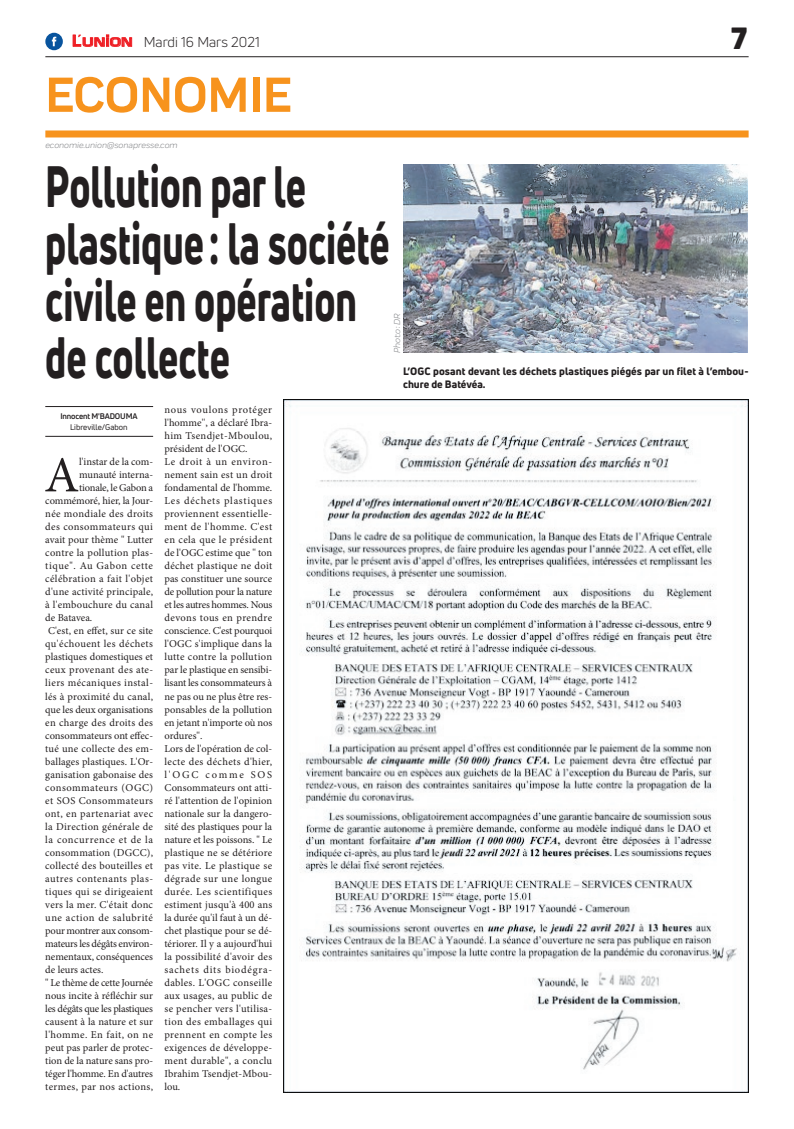
<style>
.page{position:relative;width:794px;height:1129px;background:#fff}
.page>*{position:absolute;margin:0;border:0;box-sizing:border-box;transform-origin:0 0}
.t1{font:800 57px/57px "Uni Neue";color:#231f20;scale:.67 1}
.t2{font:700 51px "Praktika";color:#f7931d}
.t3{font:50.5px "Minion Pro";color:#231f20}
.t4{font:900 30px "Uni Neue";color:#231f20}
.t5{font:14px "Uni Neue";color:#231f20}
.t6{font:10.5px/13px "Minion Pro";letter-spacing:.015em;color:#231f20}
.t7{font:10.5px "Minion Pro";letter-spacing:.035em;color:#231f20}
.t8{font:10.5px "Minion Pro";letter-spacing:-.005em;color:#231f20}
.t9{font:10.5px "Minion Pro";letter-spacing:-.02em;color:#231f20}
.t10{font:800 10.5px/12.6px "Uni Neue";letter-spacing:.005em;color:#231f20}
.t11{font:10.5px "Minion Pro";letter-spacing:.045em;color:#231f20}
.t12{font:10.5px "Minion Pro";letter-spacing:.055em;color:#231f20}
.t13{font:10.5px "Minion Pro";letter-spacing:-.015em;color:#231f20}
.t14{font:10.5px "Minion Pro";letter-spacing:-.01em;color:#231f20}
.t15{font:10.5px "Minion Pro";letter-spacing:.04em;color:#231f20}
.t16{font:10.5px "Minion Pro";letter-spacing:-.03em;color:#231f20}
.t17{font:10.5px "Minion Pro";letter-spacing:.05em;color:#231f20}
.t18{font:italic 9px "Praktika";color:#818386}
.t19{font:700 8px "Uni Neue";letter-spacing:-.02em;color:#231f20}
.t20{font:8px "Uni Neue";color:#231f20}
.s1{font-family:"Eurostile";font-weight:600;font-size:15px;color:#ee1d23}
.s2{font-family:"Eurostile";font-weight:600;font-size:11.4px;color:#ee1d23}
</style>
<div class="page">
<div style="left:45px;top:130px;width:703px;height:7px;background:#f7931d"></div>
<hr style="left:45px;top:56px;width:703px;height:1px;background:#231f20">
<svg style="left:72px;top:34px;width:60px;height:13px"></svg>
<div style="left:45px;top:33px;width:18px;height:17px;background:#08549e;border-radius:50%"></div>
<svg style="left:52px;top:37px;width:4px;height:9px"></svg>
<img style="left:283px;top:400px;width:465px;height:691px">
<hr style="left:45px;top:436px;width:108px;height:1px;background:#231f20">
<hr style="left:45px;top:406px;width:108px;height:1px;background:#231f20">
<img style="left:403px;top:164px;width:344px;height:189px">
<h3 class="t5" style="left:72px;top:33px;width:189px"><span class="s1">L</span><span class="s2">UNION</span> Mardi 16 Mars 2021</h3>
<h2 class="t2" style="left:45px;top:54px;width:248px">ECONOMIE</h2>
<p class="t18" style="left:45px;top:139px;width:134px">economie.union@sonapresse.com</p>
<h3 class="t4" style="left:731px;top:17px;width:18px">7</h3>
<h1 class="t1" style="left:45px;top:157px;width:515px">Pollution par le plastique: la société civile en opération de collecte</h1>
<p class="t19" style="left:61px;top:411px;width:78px">Innocent M'BADOUMA</p>
<p class="t20" style="left:70px;top:422px;width:59px">Libreville/Gabon</p>
<p class="t18" style="left:391px;top:353px;width:41px;rotate:-90deg">Photo : DR</p>
<p class="t10" style="left:403px;top:365px;width:347px">L’OGC posant devant les déchets plastiques piégés par un filet à l’embou&shy;chure de Batévéa.</p>
<p class="t6" style="left:164px;top:403px;width:109px">nous voulons protéger l'homme'', a déclaré Ibra&shy;him Tsendjet-Mboulou, président de l'OGC.<br>Le droit à un environ&shy;nement sain est un droit fondamental de l'homme.<br>Les déchets plastiques proviennent essentielle&shy;ment de l'homme. C'est en cela que le président de l'OGC estime que '' ton déchet plastique ne doit pas constituer une source de pollution pour la nature et les autres hommes. Nous devons tous en prendre conscience. C'est pourquoi l'OGC s'implique dans la lutte contre la pollution par le plastique en sensibi&shy;lisant les consommateurs à ne pas ou ne plus être res&shy;ponsables de la pollution en jetant n'importe où nos ordures''.<br>Lors de l'opération de col&shy;lecte des déchets d'hier, l'OGC comme SOS<br>Consommateurs ont atti&shy;ré l'attention de l'opinion nationale sur la dangero&shy;sité des plastiques pour la nature et les poissons. " Le plastique ne se détériore pas vite. Le plastique se dégrade sur une longue durée. Les scientifiques estiment jusqu'à 400 ans la durée qu'il faut à un dé&shy;chet plastique pour se dé&shy;tériorer. Il y a aujourd'hui la possibilité d'avoir des sachets dits biodégra&shy;dables. L'OGC conseille aux usages, au public de se pencher vers l'utilisa&shy;tion des emballages qui prennent en compte les exigences de développe&shy;ment durable", a conclu<br>Ibrahim Tsendjet-Mbou&shy;lou.</p>
<h3 class="t3" style="left:44px;top:441px;width:36px">A</h3>
<p class="t6" style="left:79px;top:455px;width:75px">l'instar de la com-</p>
<p class="t8" style="left:79px;top:468px;width:75px">munauté interna-</p>
<p class="t9" style="left:79px;top:481px;width:75px">tionale, le Gabon a</p>
<p class="t8" style="left:45px;top:494px;width:109px">commémoré, hier, la Jour-</p>
<p class="t6" style="left:45px;top:507px;width:109px">née mondiale des droits</p>
<p class="t7" style="left:45px;top:520px;width:109px">des consommateurs qui</p>
<p class="t6" style="left:45px;top:533px;width:109px">avait pour thème " Lutter</p>
<p class="t6" style="left:45px;top:546px;width:109px">contre la pollution plas-</p>
<p class="t12" style="left:45px;top:559px;width:109px">tique". Au Gabon cette</p>
<p class="t7" style="left:45px;top:572px;width:109px">célébration a fait l'objet</p>
<p class="t6" style="left:45px;top:585px;width:109px">d'une activité principale,</p>
<p class="t6" style="left:45px;top:598px;width:109px">à l'embouchure du canal</p>
<p class="t6" style="left:45px;top:611px;width:49px">de Batavea.</p>
<p class="t6" style="left:48px;top:624px;width:107px">C'est, en effet, sur ce site</p>
<p class="t15" style="left:45px;top:637px;width:109px">qu'échouent les déchets</p>
<p class="t6" style="left:45px;top:650px;width:109px">plastiques domestiques et</p>
<p class="t6" style="left:45px;top:663px;width:109px">ceux provenant des ate-</p>
<p class="t7" style="left:45px;top:676px;width:109px">liers mécaniques instal-</p>
<p class="t6" style="left:45px;top:689px;width:109px">lés à proximité du canal,</p>
<p class="t8" style="left:45px;top:702px;width:109px">que les deux organisations</p>
<p class="t6" style="left:45px;top:715px;width:109px">en charge des droits des</p>
<p class="t8" style="left:45px;top:728px;width:109px">consommateurs ont effec-</p>
<p class="t6" style="left:45px;top:741px;width:109px">tué une collecte des em-</p>
<p class="t6" style="left:45px;top:754px;width:109px">ballages plastiques. L'Or-</p>
<p class="t6" style="left:45px;top:767px;width:109px">ganisation gabonaise des</p>
<p class="t11" style="left:45px;top:780px;width:109px">consommateurs (OGC)</p>
<p class="t7" style="left:45px;top:793px;width:109px">et SOS Consommateurs</p>
<p class="t6" style="left:45px;top:806px;width:109px">ont, en partenariat avec</p>
<p class="t6" style="left:45px;top:819px;width:109px">la Direction générale de</p>
<p class="t12" style="left:45px;top:832px;width:109px">la concurrence et de la</p>
<p class="t6" style="left:45px;top:845px;width:109px">consommation (DGCC),</p>
<p class="t6" style="left:45px;top:858px;width:109px">collecté des bouteilles et</p>
<p class="t11" style="left:45px;top:871px;width:109px">autres contenants plas-</p>
<p class="t6" style="left:45px;top:884px;width:109px">tiques qui se dirigeaient</p>
<p class="t6" style="left:45px;top:897px;width:109px">vers la mer. C'était donc</p>
<p class="t17" style="left:45px;top:910px;width:109px">une action de salubrité</p>
<p class="t16" style="left:45px;top:923px;width:109px">pour montrer aux consom-</p>
<p class="t9" style="left:45px;top:936px;width:109px">mateurs les dégâts environ-</p>
<p class="t8" style="left:45px;top:949px;width:109px">nementaux, conséquences</p>
<p class="t6" style="left:45px;top:962px;width:60px">de leurs actes.</p>
<p class="t9" style="left:45px;top:975px;width:109px">" Le thème de cette Journée</p>
<p class="t6" style="left:45px;top:988px;width:109px">nous incite à réfléchir sur</p>
<p class="t9" style="left:45px;top:1001px;width:109px">les dégâts que les plastiques</p>
<p class="t6" style="left:45px;top:1014px;width:109px">causent à la nature et sur</p>
<p class="t7" style="left:45px;top:1027px;width:109px">l'homme. En fait, on ne</p>
<p class="t6" style="left:45px;top:1040px;width:109px">peut pas parler de protec-</p>
<p class="t14" style="left:45px;top:1053px;width:109px">tion de la nature sans pro-</p>
<p class="t13" style="left:45px;top:1066px;width:109px">téger l'homme. En d'autres</p>
<p class="t7" style="left:45px;top:1079px;width:109px">termes, par nos actions,</p>
</div>
